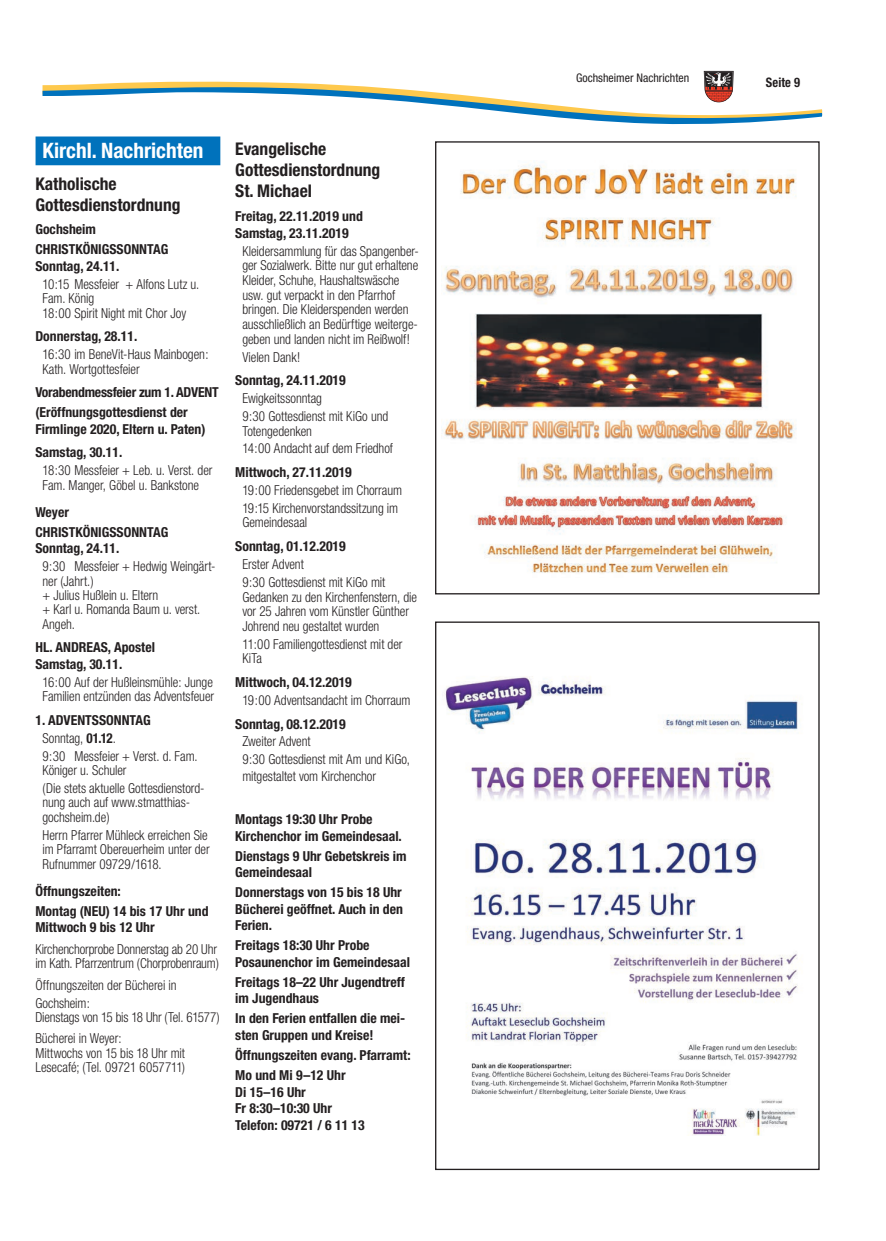
<style>
.page{position:relative;width:886px;height:1241px;background:#fff}
.page>*{position:absolute;margin:0;border:0;box-sizing:border-box;transform-origin:0 0}
.t1{font:700 condensed 21.25px "Helvetica Neue";color:#fff}
.t2{font:700 condensed 17.5px/21px "Helvetica Neue";color:#231f20}
.t3{font:300 condensed 13.75px/14.4px "Helvetica Neue";letter-spacing:-.005em;color:#231f20;scale:.95 1}
.t4{font:700 condensed 13.75px/16.5px "Helvetica Neue";color:#231f20}
.t5{font:300 condensed 13.75px/14.4px "Helvetica Neue LT Std";letter-spacing:-.005em;color:#231f20;scale:.95 1}
.t6{font:700 condensed 13.12px "Helvetica Neue";letter-spacing:.005em;color:#231f20;scale:.95 1}
.t7{font:condensed 11.88px "Helvetica Neue";color:#231f20}
.s1{font-weight:700}
</style>
<div class="page">
<svg style="left:43px;top:71px;width:779px;height:54px"></svg>
<img style="left:441px;top:164px;width:356px;height:409px">
<div style="left:36px;top:136px;width:184px;height:29px;background:#0072bc"></div>
<img style="left:443px;top:676px;width:355px;height:459px">
<h1 class="t1" style="left:43px;top:137px;width:162px">Kirchl. Nachrichten</h1>
<p class="t2" style="left:35px;top:173px;width:147px">Katholische<br>Gottesdienstordnung</p>
<p class="t4" style="left:35px;top:219px;width:134px;line-height:20px">Gochsheim<br>CHRISTKÖNIGSSONNTAG</p>
<p class="t4" style="left:35px;top:257px;width:86px">Sonntag, 24.11.</p>
<p class="t3" style="left:42px;top:277px;width:167px">10:15 Messfeier + Alfons Lutz u.<br>Fam. König<br>18:00 Spirit Night mit Chor Joy</p>
<p class="t4" style="left:35px;top:328px;width:103px">Donnerstag, 28.11.</p>
<p class="t3" style="left:42px;top:347px;width:176px">16:30 im BeneVit-Haus Mainbogen:<br>Kath. Wortgottesfeier</p>
<p class="t4" style="left:35px;top:382px;width:185px;line-height:20px">Vorabendmessfeier zum 1. ADVENT (Eröffnungsgottesdienst der</p>
<p class="t4" style="left:35px;top:417px;width:172px;line-height:23.6px">Firmlinge 2020, Eltern u. Paten)<br>Samstag, 30.11.</p>
<p class="t3" style="left:42px;top:463px;width:180px">18:30 Messfeier + Leb. u. Verst. der<br>Fam. Manger, Göbel u. Bankstone</p>
<p class="t4" style="left:35px;top:501px;width:134px;line-height:20px">Weyer<br>CHRISTKÖNIGSSONNTAG</p>
<p class="t4" style="left:35px;top:540px;width:86px">Sonntag, 24.11.</p>
<p class="t3" style="left:42px;top:559px;width:184px">9:30 Messfeier + Hedwig Weingärt&shy;ner (Jahrt.)<br>+ Julius Hußlein u. Eltern<br>+ Karl u. Romanda Baum u. verst.<br>Angeh.</p>
<p class="t4" style="left:35px;top:639px;width:121px">HL. ANDREAS, Apostel<br>Samstag, 30.11.</p>
<p class="t3" style="left:42px;top:674px;width:182px">16:00 Auf der Hußleinsmühle: Junge<br>Familien entzünden das Adventsfeuer</p>
<p class="t3" style="left:42px;top:710px;width:165px;line-height:17.9px;text-indent:-7px"><span class="s1">1. ADVENTSSONNTAG<br></span>Sonntag, <span class="s1">01.12</span>.<br>9:30 Messfeier + Verst. d. Fam.</p>
<p class="t3" style="left:42px;top:761px;width:172px;line-height:17.9px">Königer u. Schuler<br>(Die stets aktuelle Gottesdienstord-</p>
<p class="t3" style="left:42px;top:795px;width:157px">nung auch auf www.stmatthias&shy;gochsheim.de)</p>
<p class="t3" style="left:42px;top:827px;width:178px">Herrn Pfarrer Mühleck erreichen Sie im Pfarramt Obereuerheim unter der<br>Rufnummer 09729/1618.</p>
<p class="t4" style="left:35px;top:880px;width:175px;line-height:20px">Öffnungszeiten:<br>Montag (NEU) 14 bis 17 Uhr und</p>
<p class="t4" style="left:35px;top:918px;width:121px">Mittwoch 9 bis 12 Uhr</p>
<p class="t3" style="left:35px;top:941px;width:195px">Kirchenchorprobe Donnerstag ab 20 Uhr im Kath. Pfarrzentrum (Chorprobenraum)</p>
<p class="t3" style="left:35px;top:975px;width:150px;line-height:17.9px">Öffnungszeiten der Bücherei in<br>Gochsheim:</p>
<p class="t3" style="left:35px;top:1005px;width:196px;line-height:21.5px">Dienstags von 15 bis 18 Uhr (Tel. 61577)<br>Bücherei in Weyer:</p>
<p class="t5" style="left:35px;top:1045px;width:159px">Mittwochs von 15 bis 18 Uhr mit<br>Lesecafé; (Tel. 09721 6057711)</p>
<p class="t2" style="left:235px;top:138px;width:147px">Evangelische<br>Gottesdienstordnung<br>St. Michael</p>
<p class="t4" style="left:235px;top:208px;width:129px">Freitag, 22.11.2019 und<br>Samstag, 23.11.2019</p>
<p class="t3" style="left:242px;top:243px;width:187px">Kleidersammlung für das Spangenber&shy;ger Sozialwerk. Bitte nur gut erhaltene Kleider, Schuhe, Haushaltswäsche usw. gut verpackt in den Pfarrhof bringen. Die Kleiderspenden werden ausschließlich an Bedürftige weiterge&shy;geben und landen nicht im Reißwolf!</p>
<p class="t3" style="left:242px;top:349px;width:62px">Vielen Dank!</p>
<p class="t4" style="left:235px;top:372px;width:112px">Sonntag, 24.11.2019</p>
<p class="t3" style="left:242px;top:389px;width:155px;line-height:17.9px">Ewigkeitssonntag<br>9:30 Gottesdienst mit KiGo und</p>
<p class="t3" style="left:242px;top:421px;width:160px;line-height:17.9px">Totengedenken<br>14:00 Andacht auf dem Friedhof</p>
<p class="t4" style="left:235px;top:463px;width:118px">Mittwoch, 27.11.2019</p>
<p class="t3" style="left:242px;top:481px;width:170px;line-height:17.9px">19:00 Friedensgebet im Chorraum<br>19:15 Kirchenvorstandssitzung im</p>
<p class="t3" style="left:242px;top:515px;width:70px">Gemeindesaal</p>
<p class="t4" style="left:235px;top:537px;width:112px">Sonntag, 01.12.2019</p>
<p class="t3" style="left:242px;top:554px;width:152px;line-height:18.2px">Erster Advent<br>9:30 Gottesdienst mit KiGo mit</p>
<p class="t3" style="left:242px;top:589px;width:185px">Gedanken zu den Kirchenfenstern, die vor 25 Jahren vom Künstler Günther<br>Johrend neu gestaltet wurden</p>
<p class="t3" style="left:242px;top:636px;width:170px">11:00 Familiengottesdienst mit der<br>KiTa</p>
<p class="t4" style="left:235px;top:673px;width:118px">Mittwoch, 04.12.2019</p>
<p class="t3" style="left:242px;top:692px;width:179px">19:00 Adventsandacht im Chorraum</p>
<p class="t4" style="left:235px;top:715px;width:112px">Sonntag, 08.12.2019</p>
<p class="t3" style="left:242px;top:732px;width:178px;line-height:17.9px">Zweiter Advent<br>9:30 Gottesdienst mit Am und KiGo,</p>
<p class="t3" style="left:242px;top:768px;width:142px">mitgestaltet vom Kirchenchor</p>
<p class="t4" style="left:235px;top:810px;width:168px">Montags 19:30 Uhr Probe<br>Kirchenchor im Gemeindesaal.</p>
<p class="t4" style="left:235px;top:847px;width:173px">Dienstags 9 Uhr Gebetskreis im<br>Gemeindesaal</p>
<p class="t4" style="left:235px;top:883px;width:169px;text-align:justify">Donnerstags von 15 bis 18 Uhr Bücherei geöffnet. Auch in den Ferien.</p>
<p class="t4" style="left:235px;top:936px;width:176px">Freitags 18:30 Uhr Probe<br>Posaunenchor im Gemeindesaal</p>
<p class="t4" style="left:235px;top:973px;width:171px">Freitags 18–22 Uhr Jugendtreff im Jugendhaus</p>
<p class="t4" style="left:235px;top:1009px;width:171px">In den Ferien entfallen die mei&shy;sten Gruppen und Kreise!</p>
<p class="t4" style="left:235px;top:1044px;width:177px;line-height:20px">Öffnungszeiten evang. Pfarramt:<br>Mo und Mi 9–12 Uhr</p>
<p class="t4" style="left:235px;top:1082px;width:131px">Di 15–16 Uhr<br>Fr 8:30–10:30 Uhr<br>Telefon: 09721 / 6 11 13</p>
<p class="t7" style="left:576px;top:70px;width:115px">Gochsheimer Nachrichten</p>
<p class="t6" style="left:766px;top:74px;width:37px">Seite 9</p>
</div>
